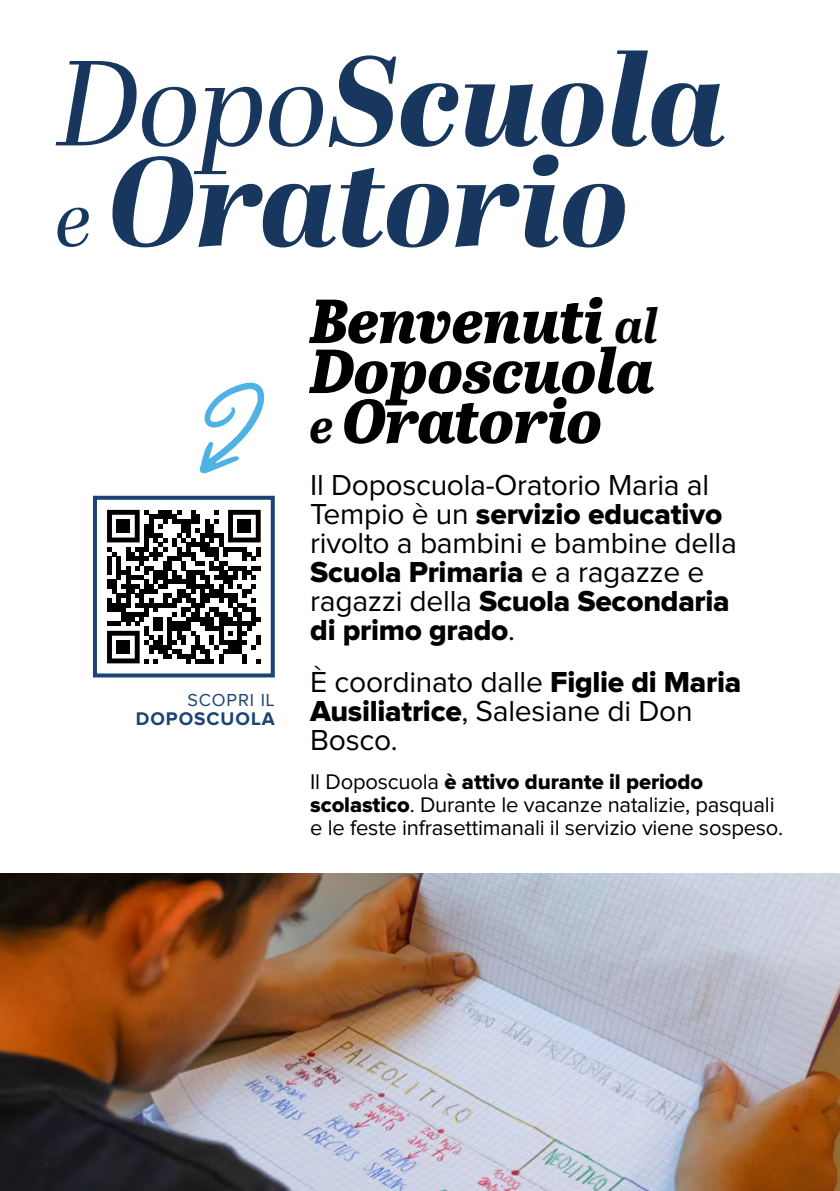
<style>
.page{position:relative;width:840px;height:1191px;background:#fff}
.page>*{position:absolute;margin:0;border:0;box-sizing:border-box;transform-origin:0 0}
.t1{font:italic 800 126.6px/100.6px "Abril Display";color:#17375f}
.t2{font:italic 800 62px/50px "Abril Text";letter-spacing:-.01em;color:#000;text-align:justify}
.t3{font:30px/29px "Proxima Nova";letter-spacing:-.01em;color:#000}
.t4{font:30px/29px "Proxima Nova Extrabld";letter-spacing:-.01em;color:#000}
.t5{font:22px/23px "Proxima Nova";letter-spacing:-.01em;color:#000}
.t6{font:22px "Proxima Nova Extrabld";letter-spacing:-.005em;color:#000}
.t7{font:700 19px "Proxima Nova";letter-spacing:.05em;color:#1c4374}
.t8{font:18px "Proxima Nova";letter-spacing:.05em;color:#1c4374}
.s1{font-weight:400;font-size:120.6px}
.s2{font-weight:400;font-size:79.2px}
.s3{font-weight:700;font-size:48px}
.s4{font-family:"Proxima Nova"}
.s5{font-family:"Proxima Nova Extrabld"}
</style>
<div class="page">
<img style="left:0;top:873px;width:839px;height:318px">
<svg style="left:107px;top:510px;width:153px;height:153px"></svg>
<div style="left:116px;top:519px;width:14px;height:14px;background:#000"></div>
<div style="left:237px;top:519px;width:14px;height:14px;background:#000"></div>
<div style="left:116px;top:640px;width:14px;height:14px;background:#000"></div>
<div style="left:93px;top:496px;width:181px;height:181px;border:4px solid #1c4374"></div>
<svg style="left:199px;top:382px;width:66px;height:92px"></svg>
<h1 class="t1" style="left:56px;top:57px;width:670px"><span class="s1">Dopo</span>Scuola <span class="s2">e</span> Oratorio</h1>
<p class="t8" style="left:187px;top:692px;width:89px">SCOPRI IL</p>
<p class="t7" style="left:136px;top:710px;width:140px">DOPOSCUOLA</p>
<h2 class="t2" style="left:310px;top:293px;width:349px">Benvenuti <span class="s3">al </span>Doposcuola <span class="s3">e</span> Oratorio</h2>
<p class="t3" style="left:310px;top:471px;width:400px">Il Doposcuola-Oratorio Maria al</p>
<p class="t4" style="left:310px;top:500px;width:413px"><span class="s4">Tempio è un</span> servizio educativo</p>
<p class="t3" style="left:310px;top:529px;width:428px">rivolto a bambini e bambine della</p>
<p class="t4" style="left:310px;top:558px;width:421px">Scuola Primaria <span class="s4">e a ragazze e ragazzi della</span> Scuola Secondaria di primo grado<span class="s4">.</span></p>
<p class="t3" style="left:310px;top:668px;width:432px">È coordinato dalle <span class="s5">Figlie di Maria<br>Ausiliatrice</span>, Salesiane di Don<br>Bosco.</p>
<p class="t6" style="left:310px;top:771px;width:394px"><span class="s4">Il Doposcuola</span> è attivo durante il periodo</p>
<p class="t5" style="left:310px;top:793px;width:474px"><span class="s5">scolastico</span>. Durante le vacanze natalizie, pasquali e le feste infrasettimanali il servizio viene sospeso.</p>
</div>
